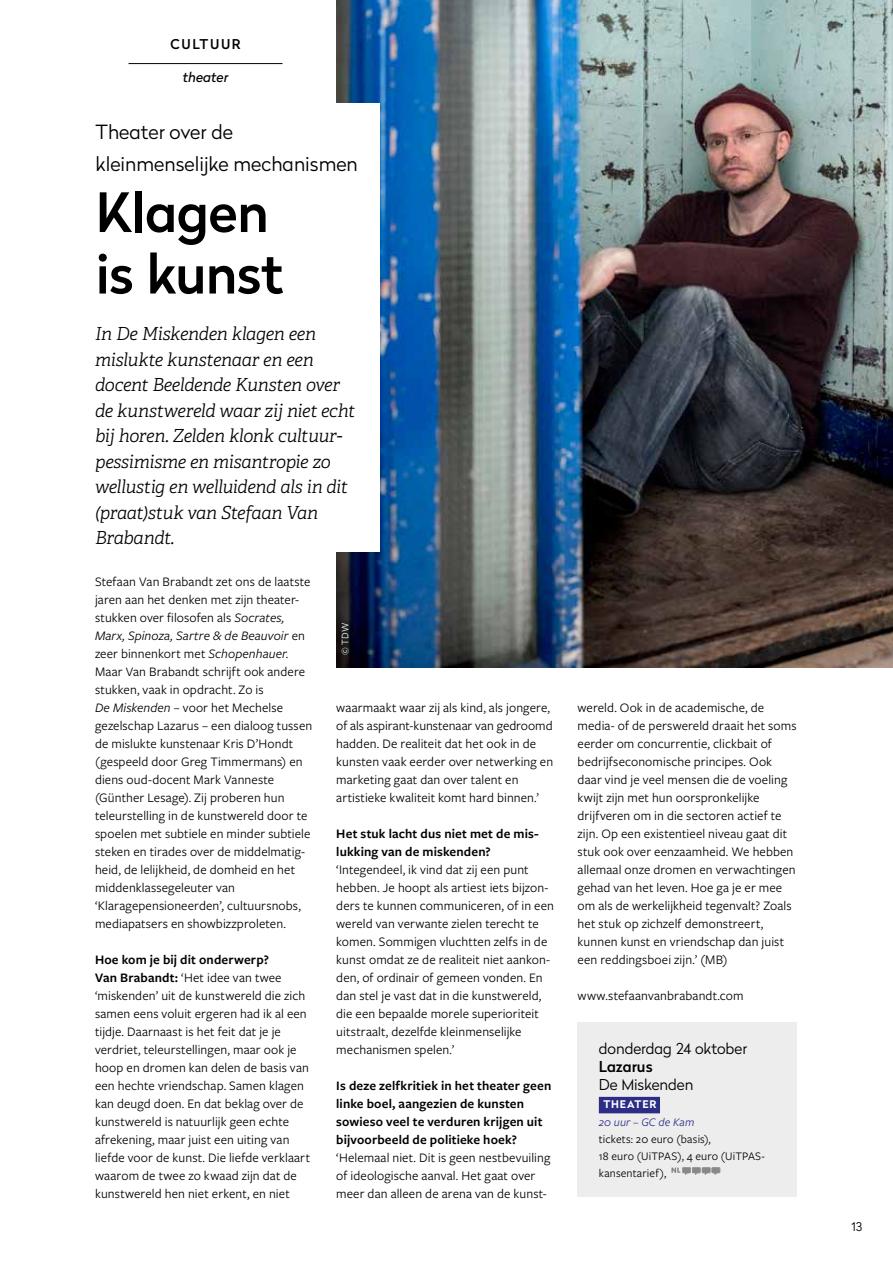
<style>
.page{position:relative;width:893px;height:1263px;background:#fff}
.page>*{position:absolute;margin:0;border:0;box-sizing:border-box;transform-origin:0 0}
.t1{font:500 54px/61.5px "Radikal";letter-spacing:-.015em;color:#000}
.t2{font:300 19.5px/31.5px "Radikal";color:#000}
.t3{font:italic 300 18px/25.5px "Adelle";letter-spacing:-.02em;color:#000}
.t4{font:300 15px "Radikal";letter-spacing:-.005em;color:#000}
.t5{font:500 15px "Radikal";letter-spacing:-.005em;color:#000}
.t6{font:13.5px/18px "Freight Sans Pro";letter-spacing:.01em;color:#000}
.t7{font:600 13.5px/18px "Freight Sans Pro";letter-spacing:.01em;color:#000}
.t8{font:500 13.5px "Radikal";letter-spacing:.12em;color:#000}
.t9{font:italic 13.5px "Radikal";color:#000}
.t10{font:12px/17.2px "Freight Sans Pro";letter-spacing:.01em;color:#000}
.t11{font:italic 12px "Freight Sans Pro";letter-spacing:.01em;color:#2c2d84}
.t12{font:300 12px "Radikal";color:#000}
.t13{font:700 10.5px "Radikal";letter-spacing:.08em;color:#fff}
.t14{font:10.5px "Freight Sans Pro";color:#fff}
.s1{font-style:italic}
.s2{font-weight:600}
</style>
<div class="page">
<img style="left:337px;top:0;width:556px;height:667px">
<div style="left:74px;top:103px;width:305px;height:448px;background:#fff"></div>
<hr style="left:129px;top:63px;width:153px;height:1px;background:#000">
<div style="left:578px;top:1022px;width:219px;height:174px;background:#ededed"></div>
<div style="left:599px;top:1097px;width:61px;height:16px;background:#2c2d84"></div>
<svg style="left:671px;top:1167px;width:49px;height:8px"></svg>
<p class="t8" style="left:171px;top:35px;width:72px">CULTUUR</p>
<p class="t9" style="left:183px;top:67px;width:47px">theater</p>
<h2 class="t2" style="left:96px;top:116px;width:264px">Theater over de kleinmenselijke mechanismen</h2>
<h1 class="t1" style="left:96px;top:180px;width:189px">Klagen is kunst</h1>
<p class="t3" style="left:95px;top:321px;width:261px">In De Miskenden klagen een mislukte kunstenaar en een docent Beeldende Kunsten over de kunstwereld waar zij niet echt bij horen. Zelden klonk cultuur&shy;pessimisme en misantropie zo wellustig en welluidend als in dit (praat)stuk van Stefaan Van<br>Brabandt.</p>
<p class="t6" style="left:95px;top:572px;width:219px">Stefaan Van Brabandt zet ons de laatste jaren aan het denken met zijn theater&shy;stukken over filosofen als <span class="s1">Socrates, Marx, Spinoza, Sartre &amp; de Beauvoir</span> en zeer binnenkort met <span class="s1">Schopenhauer</span>.<br>Maar Van Brabandt schrijft ook andere stukken, vaak in opdracht. Zo is<br><span class="s1">De Miskenden</span> – voor het Mechelse gezelschap Lazarus – een dialoog tussen de mislukte kunstenaar Kris D’Hondt (gespeeld door Greg Timmermans) en diens oud-docent Mark Vanneste (Günther Lesage). Zij proberen hun teleurstelling in de kunstwereld door te spoelen met subtiele en minder subtiele steken en tirades over de middelmatig&shy;heid, de lelijkheid, de domheid en het middenklassegeleuter van ‘Klaragepensioneerden’, cultuursnobs, mediapatsers en showbizzproleten.</p>
<p class="t6" style="left:95px;top:950px;width:217px"><span class="s2">Hoe kom je bij dit onderwerp?<br>Van Brabandt:</span> ‘Het idee van twee ‘miskenden’ uit de kunstwereld die zich samen eens voluit ergeren had ik al een tijdje. Daarnaast is het feit dat je je verdriet, teleurstellingen, maar ook je hoop en dromen kan delen de basis van een hechte vriendschap. Samen klagen kan deugd doen. En dat beklag over de kunstwereld is natuurlijk geen echte afrekening, maar juist een uiting van liefde voor de kunst. Die liefde verklaart waarom de twee zo kwaad zijn dat de kunstwereld hen niet erkent, en niet</p>
<p class="t14" style="left:338px;top:655px;width:33px;rotate:-90deg">© TDW</p>
<p class="t6" style="left:336px;top:698px;width:218px">waarmaakt waar zij als kind, als jongere, of als aspirant-kunstenaar van gedroomd hadden. De realiteit dat het ook in de kunsten vaak eerder over netwerking en marketing gaat dan over talent en artistieke kwaliteit komt hard binnen.’</p>
<p class="t7" style="left:336px;top:824px;width:204px">Het stuk lacht dus niet met de mis&shy;lukking van de miskenden?</p>
<p class="t6" style="left:336px;top:860px;width:219px">‘Integendeel, ik vind dat zij een punt hebben. Je hoopt als artiest iets bijzon&shy;ders te kunnen communiceren, of in een wereld van verwante zielen terecht te komen. Sommigen vluchtten zelfs in de kunst omdat ze de realiteit niet aankon&shy;den, of ordinair of gemeen vonden. En dan stel je vast dat in die kunstwereld, die een bepaalde morele superioriteit uitstraalt, dezelfde kleinmenselijke mechanismen spelen.’</p>
<p class="t7" style="left:336px;top:1076px;width:217px">Is deze zelfkritiek in het theater geen linke boel, aangezien de kunsten sowieso veel te verduren krijgen uit bijvoorbeeld de politieke hoek?</p>
<p class="t6" style="left:336px;top:1148px;width:216px">‘Helemaal niet. Dit is geen nestbevuiling of ideologische aanval. Het gaat over meer dan alleen de arena van de kunst-</p>
<p class="t6" style="left:578px;top:698px;width:221px">wereld. Ook in de academische, de media- of de perswereld draait het soms eerder om concurrentie, clickbait of bedrijfseconomische principes. Ook daar vind je veel mensen die de voeling kwijt zijn met hun oorspronkelijke drijfveren om in die sectoren actief te zijn. Op een existentieel niveau gaat dit stuk ook over eenzaamheid. We hebben allemaal onze dromen en verwachtingen gehad van het leven. Hoe ga je er mee om als de werkelijkheid tegenvalt? Zoals het stuk op zichzelf demonstreert, kunnen kunst en vriendschap dan juist een reddingsboei zijn.’ (MB)</p>
<p class="t6" style="left:578px;top:986px;width:168px">www.stefaanvanbrabandt.com</p>
<p class="t4" style="left:599px;top:1038px;width:150px">donderdag 24 oktober</p>
<p class="t5" style="left:599px;top:1056px;width:55px">Lazarus</p>
<p class="t4" style="left:599px;top:1074px;width:96px">De Miskenden</p>
<p class="t13" style="left:603px;top:1097px;width:55px">THEATER</p>
<p class="t11" style="left:599px;top:1114px;width:97px">20 uur – GC de Kam</p>
<p class="t10" style="left:599px;top:1130px;width:168px">tickets: 20 euro (basis),<br>18 euro (UiTPAS), 4 euro (UiTPAS&shy;kansentarief),</p>
<p class="t12" style="left:851px;top:1218px;width:12px">13</p>
</div>
